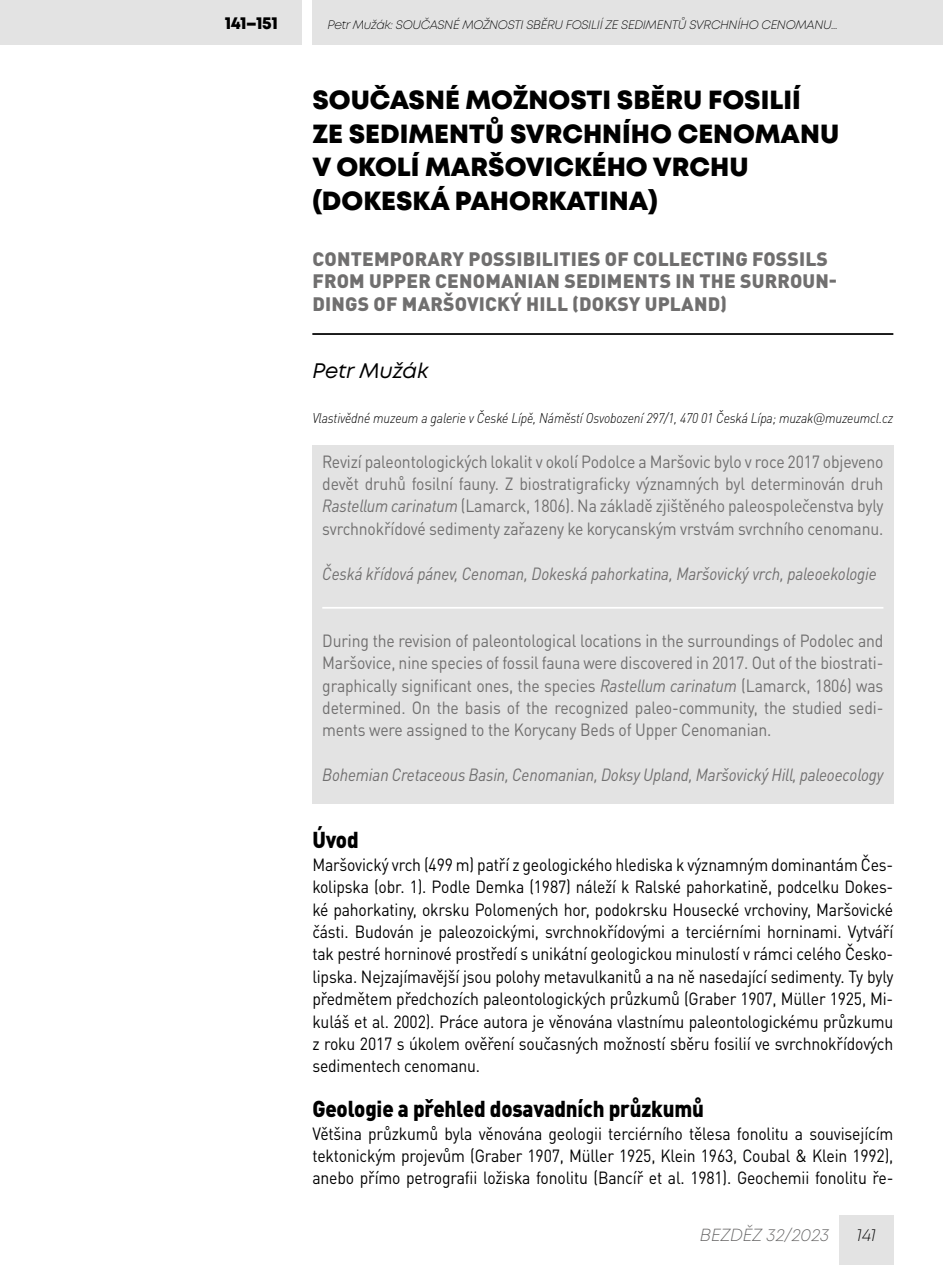
<style>
.page{position:relative;width:943px;height:1265px;background:#fff}
.page>*{position:absolute;margin:0;border:0;box-sizing:border-box;transform-origin:0 0}
.t1{font:800 26.25px/33.6px "Mont";color:#000}
.t2{font:900 22.75px "DIN Pro";letter-spacing:-.01em;color:#000;scale:.9 1}
.t3{font:italic 21px "Mont";color:#000}
.t4{font:900 19.25px/22.4px "DIN Pro";letter-spacing:.01em;color:#706f6f}
.t5{font:17.5px/22.4px "DIN Pro";letter-spacing:-.01em;color:#000;text-align:justify;scale:.9 1}
.t6{font:17.5px/22.4px "DIN Pro";letter-spacing:-.01em;color:#706f6f;text-align:justify;scale:.9 1}
.t7{font:italic 17.5px "DIN Pro";letter-spacing:-.01em;color:#706f6f;scale:.9 1}
.t8{font:italic 300 17.5px "Mont";color:#646363}
.t9{font:800 17.5px "Mont";letter-spacing:-.02em;color:#000}
.t10{font:italic 300 17.5px "Mont";color:#000}
.t11{font:italic 300 14px "DIN Pro";letter-spacing:-.015em;color:#000;scale:.9 1}
.t12{font:italic 300 12.25px "Mont";letter-spacing:-.02em;color:#000}
.s1{font-family:"Swiss 721 BT";font-style:normal}
.s2{font-style:italic}
</style>
<div class="page">
<div style="left:0;top:0;width:301px;height:45px;background:#e3e3e3"></div>
<div style="left:312px;top:0;width:631px;height:45px;background:#e3e3e3"></div>
<div style="left:839px;top:1216px;width:54px;height:49px;background:#e3e3e3"></div>
<hr style="left:312px;top:333px;width:581px;height:2px;background:#000">
<div style="left:312px;top:445px;width:581px;height:359px;background:#e3e3e3"></div>
<hr style="left:322px;top:607px;width:561px;height:2px;background:#fff">
<p class="t9" style="left:225px;top:12px;width:55px">141–151</p>
<p class="t12" style="left:327px;top:17px;width:512px">Petr Mužák: SOUČASNÉ MOŽNOSTI SBĚRU FOSILIÍ ZE SEDIMENTŮ SVRCHNÍHO CENOMANU...</p>
<h1 class="t1" style="left:312px;top:83px;width:528px">SOUČASNÉ MOŽNOSTI SBĚRU FOSILIÍ<br>ZE SEDIMENTŮ SVRCHNÍHO CENOMANU<br>V OKOLÍ MARŠOVICKÉHO VRCHU (DOKESKÁ PAHORKATINA)</h1>
<p class="t4" style="left:312px;top:245px;width:526px">CONTEMPORARY POSSIBILITIES OF COLLECTING FOSSILS<br>FROM UPPER CENOMANIAN SEDIMENTS IN THE SURROUN-<br>DINGS OF MARŠOVICKÝ HILL (DOKSY UPLAND)</p>
<p class="t3" style="left:312px;top:357px;width:118px">Petr Mužák</p>
<p class="t11" style="left:312px;top:407px;width:647px">Vlastivědné muzeum a galerie v České Lípě, Náměstí Osvobození 297/1, 470 01 Česká Lípa; muzak<span class="s1">@</span>muzeumcl.cz</p>
<p class="t6" style="left:322px;top:448px;width:625px">Revizí paleontologických lokalit v okolí Podolce a Maršovic bylo v roce 2017 objeveno devět druhů fosilní fauny. Z biostratigraficky významných byl determinován druh <span class="s2">Rastellum carinatum</span> (Lamarck, 1806). Na základě zjištěného paleospolečenstva byly svrchnokřídové sedimenty zařazeny ke korycanským vrstvám svrchního cenomanu.</p>
<p class="t7" style="left:322px;top:560px;width:617px">Česká křídová pánev, Cenoman, Dokeská pahorkatina, Maršovický vrch, paleoekologie</p>
<p class="t6" style="left:322px;top:627px;width:625px">During the revision of paleontological locations in the surroundings of Podolec and Maršovice, nine species of fossil fauna were discovered in 2017. Out of the biostrati&shy;graphically significant ones, the species <span class="s2">Rastellum carinatum</span> (Lamarck, 1806) was determined. On the basis of the recognized paleo-community, the studied sedi&shy;ments were assigned to the Korycany Beds of Upper Cenomanian.</p>
<p class="t7" style="left:322px;top:761px;width:625px">Bohemian Cretaceous Basin, Cenomanian, Doksy Upland, Maršovický Hill, paleoecology</p>
<h2 class="t2" style="left:312px;top:821px;width:53px">Úvod</h2>
<p class="t5" style="left:312px;top:851px;width:647px">Maršovický vrch (499 m) patří z geologického hlediska k významným dominantám Čes&shy;kolipska (obr. 1). Podle Demka (1987) náleží k Ralské pahorkatině, podcelku Dokes&shy;ké pahorkatiny, okrsku Polomených hor, podokrsku Housecké vrchoviny, Maršovické části. Budován je paleozoickými, svrchnokřídovými a terciérními horninami. Vytváří tak pestré horninové prostředí s unikátní geologickou minulostí v rámci celého Česko&shy;lipska. Nejzajímavější jsou polohy metavulkanitů a na ně nasedající sedimenty. Ty byly předmětem předchozích paleontologických průzkumů (Graber 1907, Müller 1925, Mi&shy;kuláš et al. 2002). Práce autora je věnována vlastnímu paleontologickému průzkumu z roku 2017 s úkolem ověření současných možností sběru fosilií ve svrchnokřídových sedimentech cenomanu.</p>
<h2 class="t2" style="left:312px;top:1089px;width:436px">Geologie a přehled dosavadních průzkumů</h2>
<p class="t5" style="left:312px;top:1120px;width:647px">Většina průzkumů byla věnována geologii terciérního tělesa fonolitu a souvisejícím tektonickým projevům (Graber 1907, Müller 1925, Klein 1963, Coubal &amp; Klein 1992), anebo přímo petrografii ložiska fonolitu (Bancíř et al. 1981). Geochemii fonolitu ře-</p>
<p class="t8" style="left:699px;top:1224px;width:131px">BEZDĚZ 32/2023</p>
<p class="t10" style="left:856px;top:1224px;width:21px">141</p>
</div>
